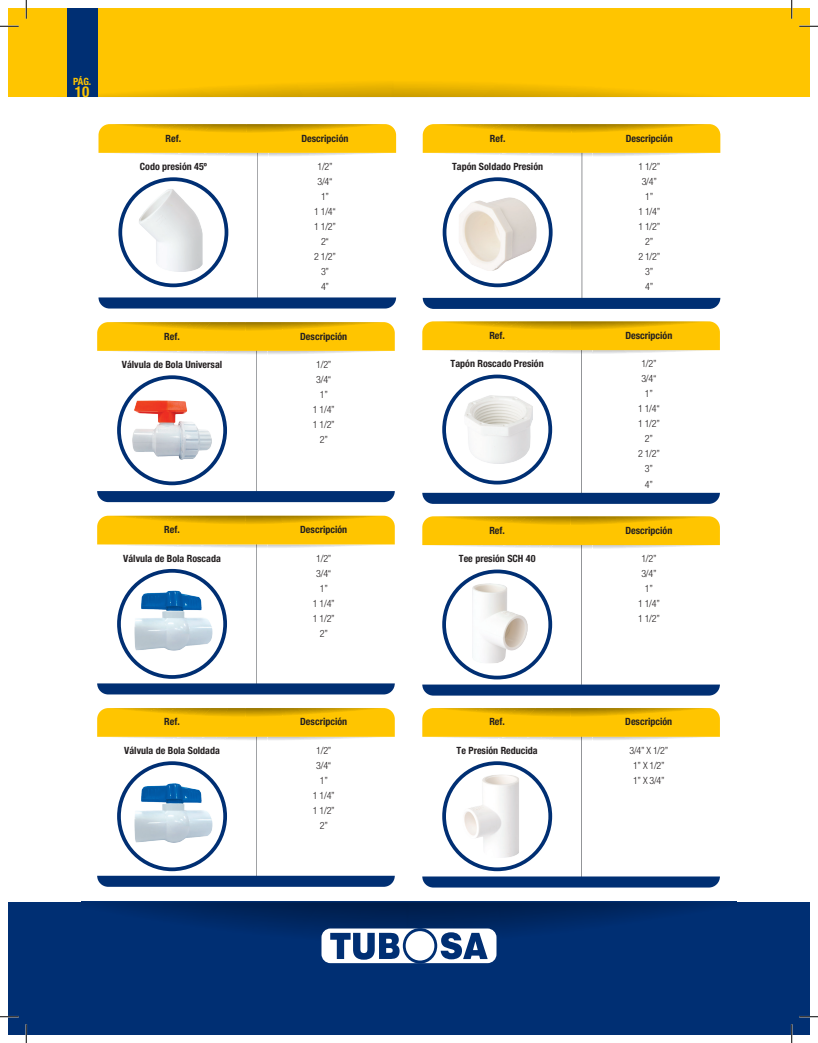
<style>
.page{position:relative;width:818px;height:1043px;background:#fff}
.page>*{position:absolute;margin:0;border:0;box-sizing:border-box;transform-origin:0 0}
.t1{font:700 condensed 15px "Helvetica Neue LT Std";color:#ffc500}
.t2{font:700 condensed 10px "Helvetica Neue LT Std";color:#231f20}
.t3{font:300 condensed 10px/15px "Helvetica Neue LT Std";color:#231f20;text-align:center}
.t4{font:700 condensed 10px "Helvetica Neue LT Std";color:#ffc500}
</style>
<div class="page">
<div style="left:791px;top:9px;width:18px;height:88px;background:#ffc500"></div>
<div style="left:9px;top:9px;width:782px;height:88px;background:#ffc500"></div>
<img style="left:97px;top:80px;width:602px;height:17px">
<div style="left:67px;top:9px;width:30px;height:88px;background:#002f73"></div>
<div style="left:791px;top:901px;width:18px;height:133px;background:#002f73"></div>
<div style="left:9px;top:901px;width:782px;height:133px;background:#002f73"></div>
<img style="left:104px;top:902px;width:608px;height:41px">
<div style="left:321px;top:928px;width:175px;height:35px;background:#fff;border-radius:9px"></div>
<svg style="left:330px;top:928px;width:157px;height:35px"></svg>
<div style="left:405px;top:931px;width:29px;height:29px;background:#fff;border-radius:50%"></div>
<hr style="left:581px;top:544px;width:1px;height:140px;background:#939598">
<svg style="left:422px;top:516px;width:297px;height:33px;background:#f5c41f"></svg>
<svg style="left:422px;top:569px;width:297px;height:126px"></svg>
<hr style="left:581px;top:349px;width:1px;height:152px;background:#939598">
<svg style="left:422px;top:321px;width:297px;height:33px;background:#f5c41f"></svg>
<svg style="left:442px;top:374px;width:110px;height:110px"></svg>
<svg style="left:422px;top:493px;width:297px;height:11px;background:#063476"></svg>
<hr style="left:256px;top:543px;width:1px;height:149px;background:#939598">
<svg style="left:97px;top:515px;width:298px;height:33px;background:#f5c520"></svg>
<svg style="left:97px;top:569px;width:298px;height:125px"></svg>
<hr style="left:256px;top:735px;width:1px;height:149px;background:#939598">
<svg style="left:97px;top:708px;width:298px;height:32px;background:#f5c319"></svg>
<svg style="left:97px;top:761px;width:298px;height:125px"></svg>
<hr style="left:256px;top:350px;width:1px;height:150px;background:#939598">
<svg style="left:97px;top:322px;width:298px;height:32px;background:#f5c319"></svg>
<svg style="left:117px;top:375px;width:110px;height:110px"></svg>
<svg style="left:97px;top:491px;width:298px;height:11px;background:#053376"></svg>
<hr style="left:581px;top:735px;width:1px;height:150px;background:#939598">
<svg style="left:422px;top:708px;width:297px;height:32px;background:#f5c319"></svg>
<svg style="left:422px;top:761px;width:297px;height:126px"></svg>
<hr style="left:257px;top:152px;width:1px;height:154px;background:#939598">
<svg style="left:98px;top:124px;width:298px;height:33px;background:#f5c520"></svg>
<svg style="left:118px;top:177px;width:110px;height:110px"></svg>
<svg style="left:98px;top:297px;width:298px;height:11px;background:#0e3a7b"></svg>
<hr style="left:581px;top:152px;width:1px;height:154px;background:#939598">
<svg style="left:422px;top:124px;width:298px;height:33px;background:#f5c520"></svg>
<svg style="left:442px;top:177px;width:110px;height:110px"></svg>
<svg style="left:422px;top:298px;width:298px;height:11px;background:#063476"></svg>
<svg style="left:0;top:25px;width:19px;height:2px"></svg>
<svg style="left:799px;top:25px;width:19px;height:2px"></svg>
<svg style="left:0;top:1015px;width:19px;height:2px"></svg>
<svg style="left:799px;top:1015px;width:19px;height:2px"></svg>
<svg style="left:25px;top:0;width:2px;height:19px"></svg>
<svg style="left:25px;top:1024px;width:2px;height:18px"></svg>
<svg style="left:790px;top:0;width:2px;height:19px"></svg>
<svg style="left:790px;top:1024px;width:2px;height:18px"></svg>
<p class="t4" style="left:73px;top:75px;width:20px">PÁG.</p>
<h1 class="t1" style="left:75px;top:83px;width:16px">10</h1>
<p class="t2" style="left:166px;top:132px;width:17px">Ref.</p>
<p class="t2" style="left:140px;top:160px;width:69px">Codo presión 45º</p>
<p class="t2" style="left:164px;top:330px;width:17px">Ref.</p>
<p class="t2" style="left:122px;top:358px;width:102px">Válvula de Bola Universal</p>
<p class="t2" style="left:164px;top:523px;width:17px">Ref.</p>
<p class="t2" style="left:123px;top:552px;width:99px">Válvula de Bola Roscada</p>
<p class="t2" style="left:164px;top:716px;width:17px">Ref.</p>
<p class="t2" style="left:124px;top:744px;width:97px">Válvula de Bola Soldada</p>
<p class="t2" style="left:301px;top:132px;width:48px">Descripción</p>
<p class="t3" style="left:314px;top:159px;width:23px">1/2”<br>3/4“<br>1”<br>1 1/4“<br>1 1/2”<br>2“<br>2 1/2”<br>3”<br>4”</p>
<p class="t2" style="left:300px;top:330px;width:48px">Descripción</p>
<p class="t3" style="left:313px;top:357px;width:23px">1/2”<br>3/4“<br>1”<br>1 1/4”<br>1 1/2”<br>2”</p>
<p class="t2" style="left:300px;top:523px;width:48px">Descripción</p>
<p class="t3" style="left:313px;top:550px;width:23px">1/2”<br>3/4“<br>1”<br>1 1/4”<br>1 1/2”<br>2”</p>
<p class="t2" style="left:300px;top:716px;width:48px">Descripción</p>
<p class="t3" style="left:313px;top:743px;width:23px">1/2”<br>3/4“<br>1”<br>1 1/4”<br>1 1/2”<br>2”</p>
<p class="t2" style="left:490px;top:132px;width:17px">Ref.</p>
<p class="t2" style="left:452px;top:160px;width:92px">Tapón Soldado Presión</p>
<p class="t2" style="left:625px;top:132px;width:48px">Descripción</p>
<p class="t3" style="left:638px;top:159px;width:23px">1 1/2”<br>3/4”<br>1”<br>1 1/4”<br>1 1/2”<br>2”<br>2 1/2”<br>3”<br>4”</p>
<p class="t2" style="left:489px;top:329px;width:17px">Ref.</p>
<p class="t2" style="left:450px;top:358px;width:95px">Tapón Roscado Presión</p>
<p class="t2" style="left:625px;top:329px;width:49px">Descripción</p>
<p class="t3" style="left:638px;top:356px;width:23px">1/2”<br>3/4“<br>1”<br>1 1/4“<br>1 1/2”<br>2”<br>2 1/2”<br>3”<br>4”</p>
<p class="t2" style="left:489px;top:524px;width:17px">Ref.</p>
<p class="t2" style="left:459px;top:553px;width:78px">Tee presión SCH 40</p>
<p class="t2" style="left:625px;top:524px;width:49px">Descripción</p>
<p class="t3" style="left:638px;top:551px;width:23px">1/2”<br>3/4”<br>1”<br>1 1/4”<br>1 1/2”</p>
<p class="t2" style="left:489px;top:716px;width:17px">Ref.</p>
<p class="t2" style="left:456px;top:744px;width:83px">Te Presión Reducida</p>
<p class="t2" style="left:625px;top:716px;width:49px">Descripción</p>
<p class="t3" style="left:629px;top:743px;width:40px">3/4” X 1/2”<br>1” X 1/2”<br>1” X 3/4”</p>
</div>
